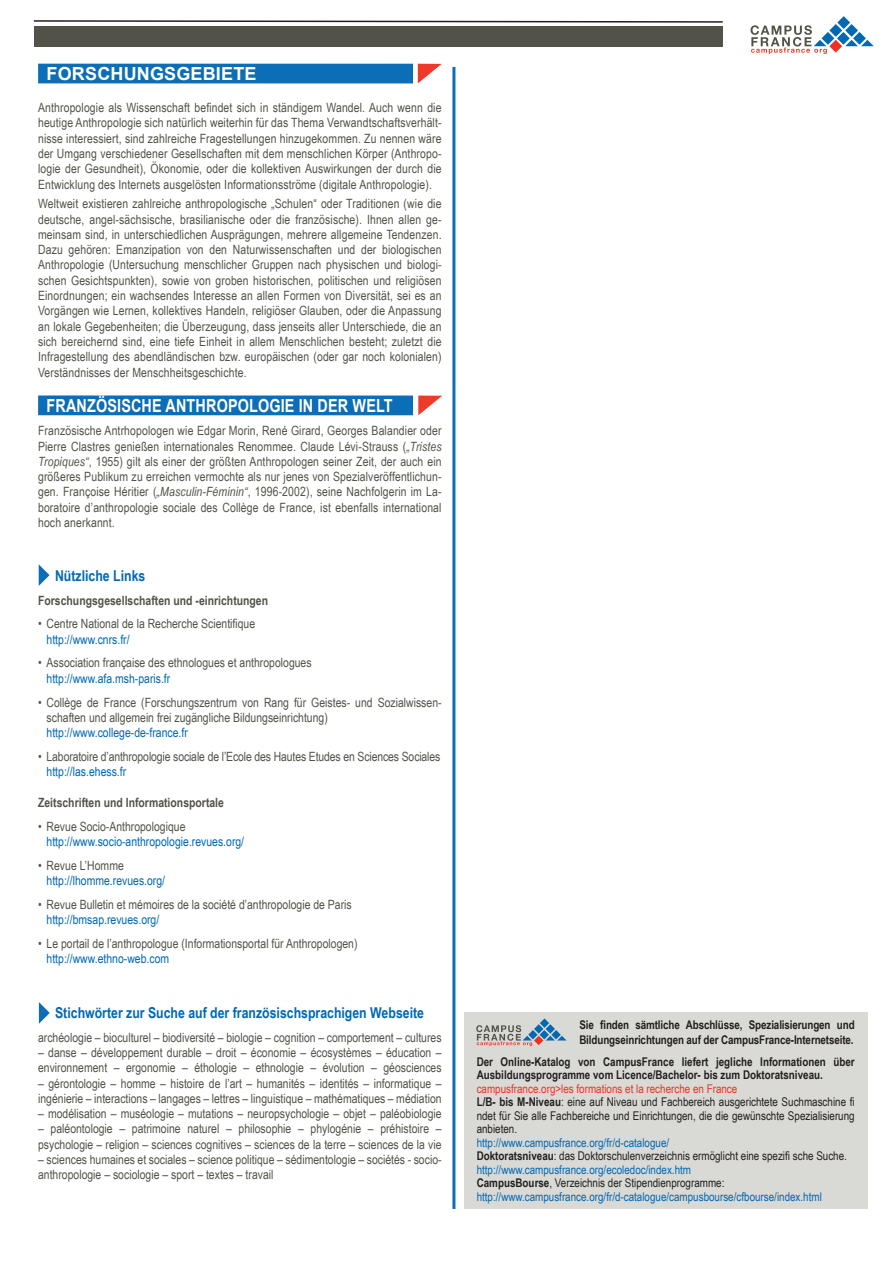
<style>
.page{position:relative;width:893px;height:1263px;background:#fff}
.page>*{position:absolute;margin:0;border:0;box-sizing:border-box;transform-origin:0 0}
.t1{font:700 18px "Arial";letter-spacing:.01em;color:#fff;scale:.8 1}
.t2{font:700 18px "Arial";letter-spacing:.01em;color:#fff}
.t3{font:700 15px "Arial Narrow";color:#0168b3}
.t4{font:12.75px/15.3px "Arial Narrow";color:#535249}
.t5{font:12.75px "Arial Narrow";color:#0168b3}
.t6{font:700 12.75px "Arial Narrow";color:#535249}
.t7{font:12px/13.5px "Arial Narrow";color:#231f20;text-align:justify}
.t8{font:700 12px/14.4px "Arial Narrow";color:#231f20}
.t9{font:12px "Arial Narrow";color:#0168b3}
.t10{font:12px "Arial Narrow";color:#ef3122}
.s1{font-style:italic}
.s2{font-weight:700}
</style>
<div class="page">
<svg style="left:750px;top:16px;width:124px;height:38px"></svg>
<div style="left:34px;top:27px;width:689px;height:20px;background:#535249"></div>
<svg style="left:33px;top:20px;width:690px;height:3px"></svg>
<div style="left:464px;top:1012px;width:403px;height:197px;background:#d9d9d5"></div>
<svg style="left:476px;top:1018px;width:91px;height:28px"></svg>
<hr style="left:452px;top:67px;width:3px;height:1142px;background:#0168b3">
<div style="left:38px;top:64px;width:375px;height:19px;background:#0b6eb6"></div>
<svg style="left:418px;top:64px;width:24px;height:19px"></svg>
<svg style="left:39px;top:564px;width:11px;height:22px"></svg>
<svg style="left:418px;top:395px;width:24px;height:20px"></svg>
<div style="left:38px;top:395px;width:375px;height:20px;background:#0b6eb6"></div>
<svg style="left:39px;top:1002px;width:11px;height:22px"></svg>
<p class="t2" style="left:47px;top:62px;width:211px">FORSCHUNGSGEBIETE</p>
<p class="t4" style="left:38px;top:100px;width:405px;text-align:justify">Anthropologie als Wissenschaft befindet sich in ständigem Wandel. Auch wenn die heutige Anthropologie sich natürlich weiterhin für das Thema Verwandtschaftsverhält&shy;nisse interessiert, sind zahlreiche Fragestellungen hinzugekommen. Zu nennen wäre der Umgang verschiedener Gesellschaften mit dem menschlichen Körper (Anthropo&shy;logie der Gesundheit), Ökonomie, oder die kollektiven Auswirkungen der durch die Entwicklung des Internets ausgelösten Informationsströme (digitale Anthropologie).</p>
<p class="t4" style="left:38px;top:196px;width:405px;text-align:justify">Weltweit existieren zahlreiche anthropologische „Schulen“ oder Traditionen (wie die deutsche, angel-sächsische, brasilianische oder die französische). Ihnen allen ge&shy;meinsam sind, in unterschiedlichen Ausprägungen, mehrere allgemeine Tendenzen.<br>Dazu gehören: Emanzipation von den Naturwissenschaften und der biologischen Anthropologie (Untersuchung menschlicher Gruppen nach physischen und biologi&shy;schen Gesichtspunkten), sowie von groben historischen, politischen und religiösen Einordnungen; ein wachsendes Interesse an allen Formen von Diversität, sei es an Vorgängen wie Lernen, kollektives Handeln, religiöser Glauben, oder die Anpassung an lokale Gegebenheiten; die Überzeugung, dass jenseits aller Unterschiede, die an sich bereichernd sind, eine tiefe Einheit in allem Menschlichen besteht; zuletzt die Infragestellung des abendländischen bzw. europäischen (oder gar noch kolonialen)<br>Verständnisses der Menschheitsgeschichte.</p>
<p class="t1" style="left:47px;top:394px;width:434px">FRANZÖSISCHE ANTHROPOLOGIE IN DER WELT</p>
<p class="t4" style="left:38px;top:423px;width:405px;text-align:justify">Französische Antrhopologen wie Edgar Morin, René Girard, Georges Balandier oder Pierre Clastres genießen internationales Renommee. Claude Lévi-Strauss (<span class="s1">„Tristes Tropiques“</span>, 1955) gilt als einer der größten Anthropologen seiner Zeit, der auch ein größeres Publikum zu erreichen vermochte als nur jenes von Spezialveröffentlichun&shy;gen. Françoise Héritier (<span class="s1">„Masculin-Féminin“</span>, 1996-2002), seine Nachfolgerin im La&shy;boratoire d’anthropologie sociale des Collège de France, ist ebenfalls international hoch anerkannt.</p>
<p class="t3" style="left:55px;top:564px;width:92px">Nützliche Links</p>
<p class="t6" style="left:38px;top:590px;width:232px">Forschungsgesellschaften und -einrichtungen</p>
<p class="t4" style="left:38px;top:616px;width:219px">• Centre National de la Recherche Scientifique</p>
<p class="t5" style="left:47px;top:630px;width:85px">http://www.cnrs.fr/</p>
<p class="t4" style="left:38px;top:655px;width:275px">• Association française des ethnologues et anthropologues</p>
<p class="t5" style="left:47px;top:669px;width:125px">http://www.afa.msh-paris.fr</p>
<p class="t4" style="left:47px;top:694px;width:396px;text-indent:-9px">• Collège de France (Forschungszentrum von Rang für Geistes- und Sozialwissen&shy;schaften und allgemein frei zugängliche Bildungseinrichtung)</p>
<p class="t5" style="left:47px;top:723px;width:143px">http://www.college-de-france.fr</p>
<p class="t4" style="left:38px;top:748px;width:404px">• Laboratoire d’anthropologie sociale de l’Ecole des Hautes Etudes en Sciences Sociales</p>
<p class="t5" style="left:47px;top:762px;width:81px">http://las.ehess.fr</p>
<p class="t6" style="left:38px;top:793px;width:187px">Zeitschriften und Informationsportale</p>
<p class="t4" style="left:38px;top:818px;width:149px">• Revue Socio-Anthropologique</p>
<p class="t5" style="left:47px;top:832px;width:199px">http://www.socio-anthropologie.revues.org/</p>
<p class="t4" style="left:38px;top:857px;width:87px">• Revue L’Homme</p>
<p class="t5" style="left:47px;top:871px;width:120px">http://lhomme.revues.org/</p>
<p class="t4" style="left:38px;top:896px;width:315px">• Revue Bulletin et mémoires de la société d’anthropologie de Paris</p>
<p class="t5" style="left:47px;top:910px;width:114px">http://bmsap.revues.org/</p>
<p class="t4" style="left:38px;top:935px;width:321px">• Le portail de l’anthropologue (Informationsportal für Anthropologen)</p>
<p class="t5" style="left:47px;top:949px;width:124px">http://www.ethno-web.com</p>
<p class="t3" style="left:55px;top:1001px;width:370px">Stichwörter zur Suche auf der französischsprachigen Webseite</p>
<p class="t4" style="left:38px;top:1029px;width:405px">archéologie – bioculturel – biodiversité – biologie – cognition – comportement – cultures</p>
<p class="t4" style="left:38px;top:1044px;width:405px">– danse – développement durable – droit – économie – écosystèmes – éducation – environnement – ergonomie – éthologie – ethnologie – évolution – géosciences</p>
<p class="t4" style="left:38px;top:1075px;width:405px">– gérontologie – homme – histoire de l’art – humanités – identités – informatique – ingénierie – interactions – langages – lettres – linguistique – mathématiques – médiation</p>
<p class="t4" style="left:38px;top:1105px;width:405px">– modélisation – muséologie – mutations – neuropsychologie – objet – paléobiologie</p>
<p class="t4" style="left:38px;top:1121px;width:405px">– paléontologie – patrimoine naturel – philosophie – phylogénie – préhistoire – psychologie – religion – sciences cognitives – sciences de la terre – sciences de la vie</p>
<p class="t4" style="left:38px;top:1151px;width:405px">– sciences humaines et sociales – science politique – sédimentologie – sociétés - socio&shy;anthropologie – sociologie – sport – textes – travail</p>
<p class="t8" style="left:579px;top:1017px;width:277px">Sie finden sämtliche Abschlüsse, Spezialisierungen und<br>Bildungseinrichtungen auf der CampusFrance-Internetseite.</p>
<p class="t8" style="left:477px;top:1054px;width:379px;line-height:13.5px">Der Online-Katalog von CampusFrance liefert jegliche Informationen über<br>Ausbildungsprogramme vom Licence/Bachelor- bis zum Doktoratsniveau.</p>
<p class="t10" style="left:477px;top:1079px;width:262px">campusfrance.org&gt;les formations et la recherche en France</p>
<p class="t7" style="left:477px;top:1094px;width:379px"><span class="s2">L/B- bis M-Niveau</span>: eine auf Niveau und Fachbereich ausgerichtete Suchmaschine fi ndet für Sie alle Fachbereiche und Einrichtungen, die die gewünschte Spezialisierung anbieten.</p>
<p class="t9" style="left:477px;top:1133px;width:194px">http://www.campusfrance.org/fr/d-catalogue/</p>
<p class="t7" style="left:477px;top:1148px;width:372px"><span class="s2">Doktoratsniveau</span>: das Doktorschulenverzeichnis ermöglicht eine spezifi sche Suche.</p>
<p class="t9" style="left:477px;top:1160px;width:216px">http://www.campusfrance.org/ecoledoc/index.htm</p>
<p class="t7" style="left:477px;top:1175px;width:249px"><span class="s2">CampusBourse</span>, Verzeichnis der Stipendienprogramme:</p>
<p class="t9" style="left:477px;top:1187px;width:347px">http://www.campusfrance.org/fr/d-catalogue/campusbourse/cfbourse/index.html</p>
</div>
